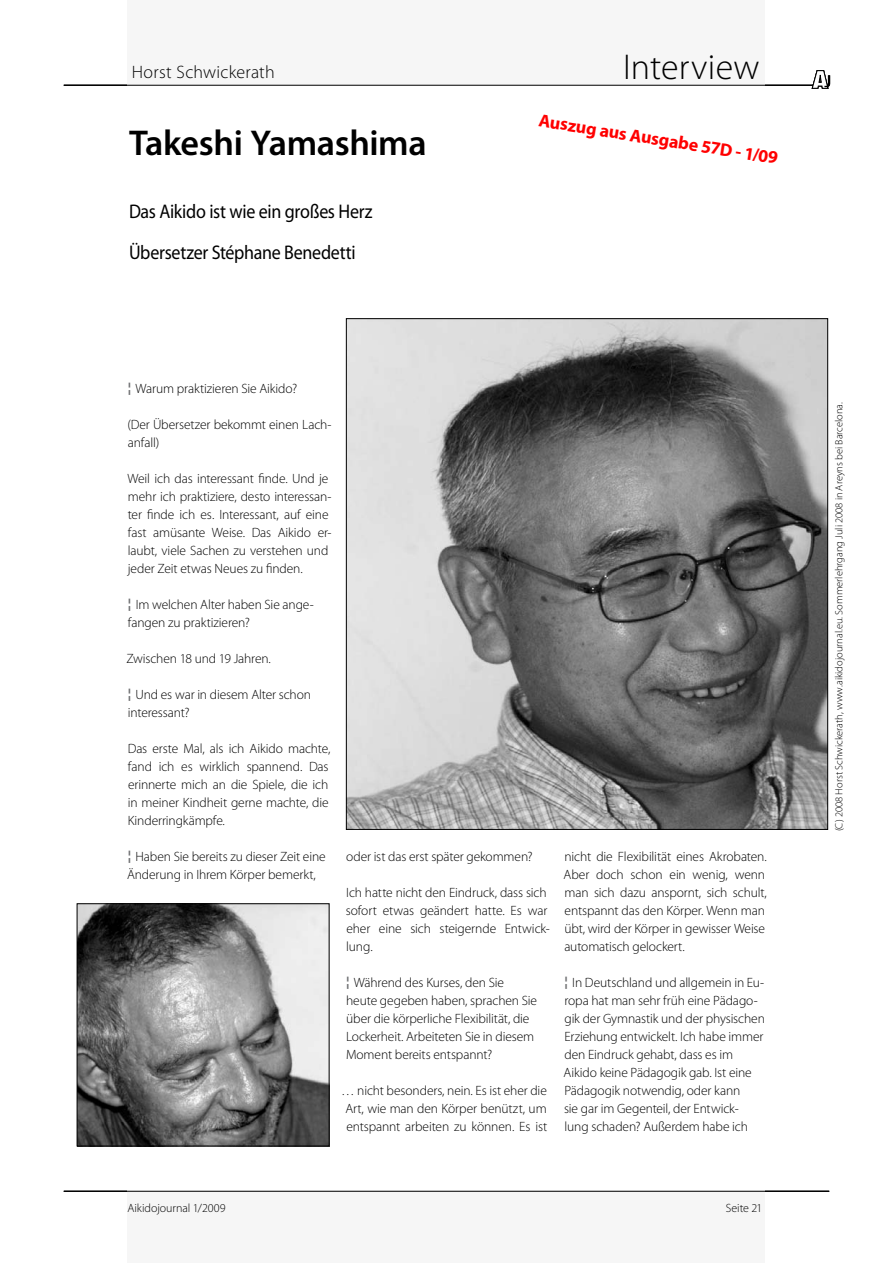
<style>
.page{position:relative;width:893px;height:1263px;background:#fff}
.page>*{position:absolute;margin:0;border:0;box-sizing:border-box;transform-origin:0 0}
.t1{font:300 36px "Myriad Pro";letter-spacing:.005em;color:#000}
.t2{font:600 36px "Myriad Pro";letter-spacing:-.01em;color:#000}
.t3{font:19.8px/40.8px "Myriad Pro";letter-spacing:-.015em;color:#000;scale:.91 1}
.t4{font:300 18px "Myriad Pro";letter-spacing:.015em;color:#000}
.t5{font:700 18px "Myriad Pro";color:#f00}
.t6{font:17.25px "Myriad Pro";color:#000;scale:1.06 1}
.t7{font:300 13.5px/18px "Myriad Pro";letter-spacing:-.01em;color:#000}
.t8{font:300 12px "Myriad Pro";letter-spacing:-.005em;color:#000}
.t9{font:300 10.5px "Myriad Pro";color:#000}
.s1{font-family:"Lucida Sans Typewriter";font-weight:700;color:#707173}
</style>
<div class="page">
<div style="left:128px;top:0;width:637px;height:85px;background:#f6f6f6"></div>
<div style="left:128px;top:1191px;width:637px;height:72px;background:#f6f6f6"></div>
<hr style="left:64px;top:85px;width:765px;height:1px;background:#000">
<hr style="left:64px;top:1191px;width:765px;height:1px;background:#000">
<svg style="left:812px;top:71px;width:16px;height:17px"></svg>
<img style="left:348px;top:320px;width:478px;height:507px">
<img style="left:79px;top:905px;width:248px;height:239px">
<div style="left:77px;top:903px;width:252px;height:243px;border:1px solid #000"></div>
<h1 class="t1" style="left:550px;top:44px;width:212px">Rubrik/Thema</h1>
<h3 class="t4" style="left:132px;top:61px;width:144px">Horst Schwickerath</h3>
<h1 class="t1" style="left:623px;top:45px;width:138px">Interview</h1>
<h3 class="t4" style="left:132px;top:61px;width:129px">Name des Auto s</h3>
<h1 class="t2" style="left:129px;top:120px;width:299px">Takeshi Yamashima</h1>
<h2 class="t3" style="left:129px;top:190px;width:269px">Das Aikido ist wie ein großes Herz<br>Übersetzer Stéphane Benedetti</h2>
<h3 class="t5" style="left:541px;top:109px;width:244px;rotate:9deg">Auszug aus Ausgabe 57D - 1/09</h3>
<p class="t6" style="left:824px;top:70px;width:8px">J</p>
<p class="t7" style="left:126px;top:379px;width:173px"><span class="s1">¦</span>Warum praktizieren Sie Aikido?</p>
<p class="t7" style="left:127px;top:415px;width:206px">(Der Übersetzer bekommt einen Lach&shy;anfall)</p>
<p class="t7" style="left:128px;top:469px;width:206px">Weil ich das interessant finde. Und je mehr ich praktiziere, desto interessan&shy;ter finde ich es. Interessant, auf eine fast amüsante Weise. Das Aikido er&shy;laubt, viele Sachen zu verstehen und jeder Zeit etwas Neues zu finden.</p>
<p class="t7" style="left:126px;top:595px;width:190px"><span class="s1">¦</span> Im welchen Alter haben Sie ange&shy;fangen zu praktizieren?</p>
<p class="t7" style="left:126px;top:649px;width:146px">Zwischen 18 und 19 Jahren.</p>
<p class="t7" style="left:126px;top:685px;width:187px"><span class="s1">¦</span>Und es war in diesem Alter schon interessant?</p>
<p class="t7" style="left:128px;top:739px;width:204px">Das erste Mal, als ich Aikido machte, fand ich es wirklich spannend. Das erinnerte mich an die Spiele, die ich in meiner Kindheit gerne machte, die<br>Kinderringkämpfe.</p>
<p class="t7" style="left:126px;top:847px;width:202px"><span class="s1">¦</span>Haben Sie bereits zu dieser Zeit eine<br>Änderung in Ihrem Körper bemerkt,</p>
<p class="t7" style="left:346px;top:847px;width:188px">oder ist das erst später gekommen?</p>
<p class="t7" style="left:346px;top:883px;width:206px">Ich hatte nicht den Eindruck, dass sich sofort etwas geändert hatte. Es war eher eine sich steigernde Entwick&shy;lung.</p>
<p class="t7" style="left:344px;top:973px;width:195px"><span class="s1">¦</span>Während des Kurses, den Sie heute gegeben haben, sprachen Sie über die körperliche Flexibilität, die Lockerheit. Arbeiteten Sie in diesem Moment bereits entspannt?</p>
<p class="t7" style="left:341px;top:1081px;width:208px;text-align:center">… nicht besonders, nein. Es ist eher die<br>Art, wie man den Körper benützt, um entspannt arbeiten zu können. Es ist</p>
<p class="t7" style="left:564px;top:847px;width:205px">nicht die Flexibilität eines Akrobaten.<br>Aber doch schon ein wenig, wenn man sich dazu anspornt, sich schult, entspannt das den Körper. Wenn man übt, wird der Körper in gewisser Weise automatisch gelockert.</p>
<p class="t7" style="left:562px;top:973px;width:204px"><span class="s1">¦</span> In Deutschland und allgemein in Eu&shy;ropa hat man sehr früh eine Pädago&shy;gik der Gymnastik und der physischen Erziehung entwickelt. Ich habe immer den Eindruck gehabt, dass es im Aikido keine Pädagogik gab. Ist eine Pädagogik notwendig, oder kann<br>sie gar im Gegenteil, der Entwick-<br>lung schaden? Außerdem habe ich</p>
<p class="t8" style="left:128px;top:1201px;width:99px">Aikidojournal 1/2009</p>
<p class="t8" style="left:726px;top:1201px;width:38px">Seite 21</p>
<p class="t9" style="left:832px;top:831px;width:431px;rotate:-90deg">(C) 2008 Horst Schwickerath, www.aikidojournal.eu. Sommerlehrgang Juli 2008 in Areyns bei Barcelona.</p>
</div>
